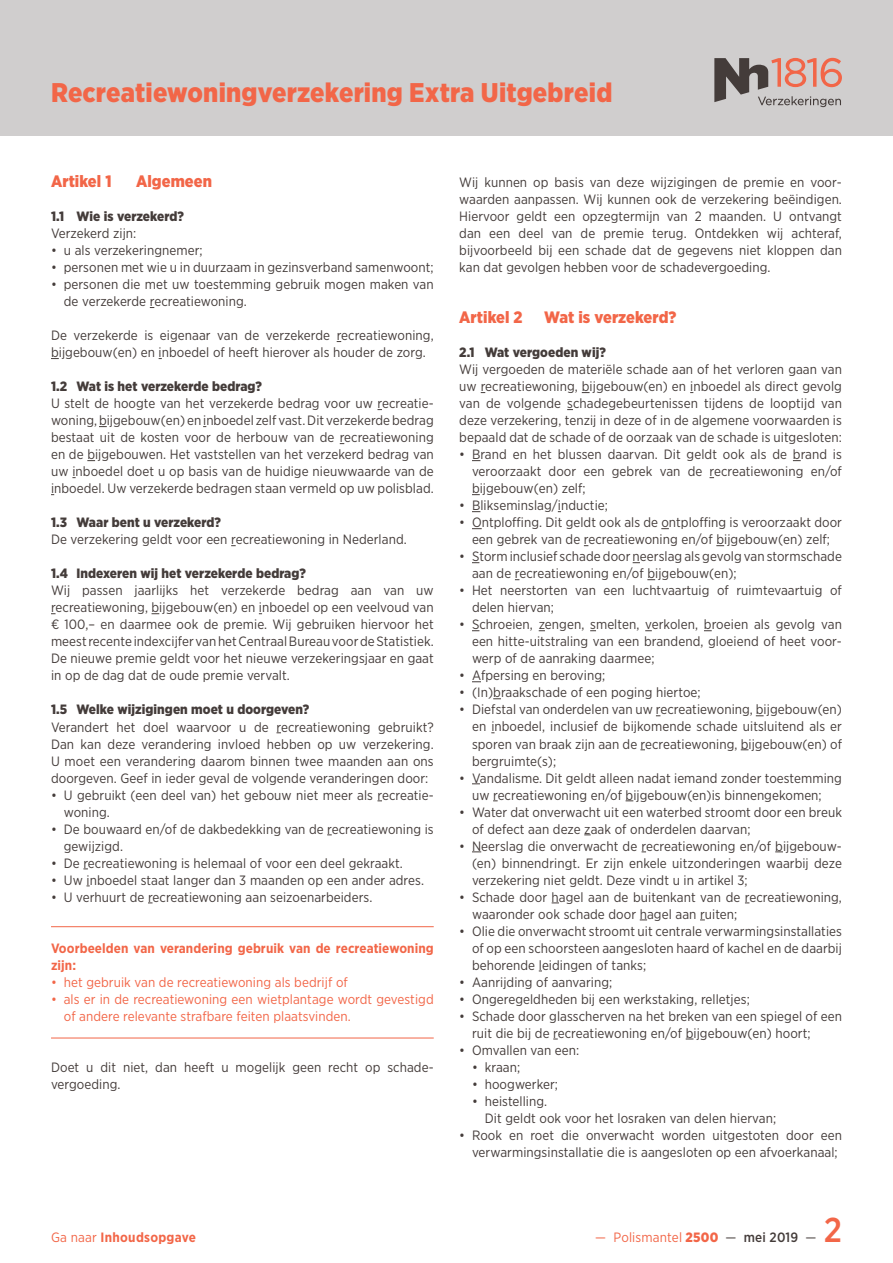
<style>
.page{position:relative;width:893px;height:1263px;background:#fff}
.page>*{position:absolute;margin:0;border:0;box-sizing:border-box;transform-origin:0 0}
.t1{font:500 34.5px "Gotham Narrow";color:#f26648}
.t2{font:900 27px "Gotham Narrow";letter-spacing:.005em;color:#f26648}
.t3{font:900 16.5px "Gotham Narrow";letter-spacing:.005em;color:#f26648}
.t4{font:13.5px/17px "Gotham Narrow";letter-spacing:.005em;color:#443c3a}
.t5{font:13.5px/17px "Gotham Narrow";letter-spacing:.005em;color:#f26648}
.t6{font:900 13.5px "Gotham Narrow";letter-spacing:.005em;color:#443c3a}
.t7{font:700 13.5px/17px "Gotham Narrow";letter-spacing:.005em;color:#f26648}
.s1{font-weight:400}
.s2{font-weight:900}
.s3{color:#443c3a}
.s4{font-weight:500;color:#443c3a}
</style>
<div class="page">
<hr style="left:51px;top:926px;width:383px;height:1px;background:#f26648">
<hr style="left:51px;top:1038px;width:383px;height:1px;background:#f26648">
<div style="left:0;top:0;width:893px;height:136px;background:#d0cece"></div>
<svg style="left:714px;top:58px;width:128px;height:49px"></svg>
<h2 class="t2" style="left:51px;top:74px;width:563px">Recreatiewoningverzekering Extra Uitgebreid</h2>
<p class="t3" style="left:51px;top:170px;width:62px">Artikel 1</p>
<p class="t3" style="left:136px;top:170px;width:77px">Algemeen</p>
<p class="t6" style="left:51px;top:207px;width:135px">1.1 Wie is verzekerd?</p>
<p class="t4" style="left:51px;top:225px;width:87px">Verzekerd zijn:</p>
<p class="t4" style="left:51px;top:242px;width:153px">• u als verzekeringnemer;</p>
<p class="t4" style="left:51px;top:259px;width:384px">• personen met wie u in duurzaam in gezinsverband samenwoont;</p>
<p class="t4" style="left:64px;top:276px;width:371px;text-indent:-13px">• personen die met uw toestemming gebruik mogen maken van de verzekerde recreatiewoning.</p>
<p class="t4" style="left:51px;top:327px;width:384px">De verzekerde is eigenaar van de verzekerde recreatiewoning, bijgebouw(en) en inboedel of heeft hierover als houder de zorg.</p>
<p class="t6" style="left:51px;top:378px;width:213px">1.2 Wat is het verzekerde bedrag?</p>
<p class="t4" style="left:51px;top:395px;width:384px;text-align:justify">U stelt de hoogte van het verzekerde bedrag voor uw recreatie&shy;woning, bijgebouw(en) en inboedel zelf vast. Dit verzekerde bedrag bestaat uit de kosten voor de herbouw van de recreatiewoning en de bijgebouwen. Het vaststellen van het verzekerd bedrag van uw inboedel doet u op basis van de huidige nieuwwaarde van de inboedel. Uw verzekerde bedragen staan vermeld op uw polisblad.</p>
<p class="t6" style="left:51px;top:514px;width:172px">1.3 Waar bent u verzekerd?</p>
<p class="t4" style="left:51px;top:531px;width:357px">De verzekering geldt voor een recreatiewoning in Nederland.</p>
<p class="t6" style="left:51px;top:565px;width:256px">1.4 Indexeren wij het verzekerde bedrag?</p>
<p class="t4" style="left:51px;top:582px;width:384px;text-align:justify">Wij passen jaarlijks het verzekerde bedrag aan van uw recreatiewoning, bijgebouw(en) en inboedel op een veelvoud van € 100,– en daarmee ook de premie. Wij gebruiken hiervoor het meest recente indexcijfer van het Centraal Bureau voor de Statistiek.<br>De nieuwe premie geldt voor het nieuwe verzekeringsjaar en gaat in op de dag dat de oude premie vervalt.</p>
<p class="t6" style="left:51px;top:701px;width:260px">1.5 Welke wijzigingen moet u doorgeven?</p>
<p class="t4" style="left:51px;top:718px;width:384px;text-align:justify">Verandert het doel waarvoor u de recreatiewoning gebruikt?<br>Dan kan deze verandering invloed hebben op uw verzekering.<br>U moet een verandering daarom binnen twee maanden aan ons doorgeven. Geef in ieder geval de volgende veranderingen door:</p>
<p class="t4" style="left:64px;top:786px;width:371px;text-indent:-13px">• U gebruikt (een deel van) het gebouw niet meer als recreatie&shy;woning.</p>
<p class="t4" style="left:64px;top:820px;width:371px;text-indent:-13px">• De bouwaard en/of de dakbedekking van de recreatiewoning is gewijzigd.</p>
<p class="t4" style="left:51px;top:854px;width:353px">• De recreatiewoning is helemaal of voor een deel gekraakt.</p>
<p class="t4" style="left:51px;top:871px;width:374px">• Uw inboedel staat langer dan 3 maanden op een ander adres.</p>
<p class="t4" style="left:51px;top:888px;width:323px">• U verhuurt de recreatiewoning aan seizoenarbeiders.</p>
<p class="t7" style="left:51px;top:939px;width:384px">Voorbeelden van verandering gebruik van de recreatiewoning zijn:</p>
<p class="t5" style="left:51px;top:973px;width:298px">• het gebruik van de recreatiewoning als bedrijf of</p>
<p class="t5" style="left:64px;top:990px;width:371px;text-indent:-13px">• als er in de recreatiewoning een wietplantage wordt gevestigd of andere relevante strafbare feiten plaatsvinden.</p>
<p class="t4" style="left:51px;top:1058px;width:384px">Doet u dit niet, dan heeft u mogelijk geen recht op schade&shy;vergoeding.</p>
<p class="t7" style="left:51px;top:1228px;width:147px"><span class="s1">Ga naar</span> Inhoudsopgave</p>
<p class="t4" style="left:459px;top:174px;width:384px;text-align:justify">Wij kunnen op basis van deze wijzigingen de premie en voor&shy;waarden aanpassen. Wij kunnen ook de verzekering beëindigen.<br>Hiervoor geldt een opzegtermijn van 2 maanden. U ontvangt dan een deel van de premie terug. Ontdekken wij achteraf, bijvoorbeeld bij een schade dat de gegevens niet kloppen dan kan dat gevolgen hebben voor de schadevergoeding.</p>
<p class="t3" style="left:459px;top:306px;width:65px">Artikel 2</p>
<p class="t3" style="left:544px;top:306px;width:134px">Wat is verzekerd?</p>
<p class="t6" style="left:459px;top:344px;width:148px">2.1 Wat vergoeden wij?</p>
<p class="t4" style="left:459px;top:361px;width:384px;text-align:justify">Wij vergoeden de materiële schade aan of het verloren gaan van uw recreatiewoning, bijgebouw(en) en inboedel als direct gevolg van de volgende schadegebeurtenissen tijdens de looptijd van deze verzekering, tenzij in deze of in de algemene voorwaarden is bepaald dat de schade of de oorzaak van de schade is uitgesloten:</p>
<p class="t4" style="left:472px;top:446px;width:371px;text-align:justify;text-indent:-13px">• Brand en het blussen daarvan. Dit geldt ook als de brand is veroorzaakt door een gebrek van de recreatiewoning en/of bijgebouw(en) zelf;</p>
<p class="t4" style="left:459px;top:497px;width:150px">• Blikseminslag/inductie;</p>
<p class="t4" style="left:459px;top:514px;width:384px;text-align:center">• Ontploffing. Dit geldt ook als de ontploffing is veroorzaakt door een gebrek van de recreatiewoning en/of bijgebouw(en) zelf;</p>
<p class="t4" style="left:472px;top:548px;width:371px;text-indent:-13px">• Storm inclusief schade door neerslag als gevolg van stormschade aan de recreatiewoning en/of bijgebouw(en);</p>
<p class="t4" style="left:472px;top:582px;width:371px;text-indent:-13px">• Het neerstorten van een luchtvaartuig of ruimtevaartuig of delen hiervan;</p>
<p class="t4" style="left:472px;top:616px;width:371px;text-align:justify;text-indent:-13px">• Schroeien, zengen, smelten, verkolen, broeien als gevolg van een hitte-uitstraling van een brandend, gloeiend of heet voor&shy;werp of de aanraking daarmee;</p>
<p class="t4" style="left:459px;top:667px;width:148px">• Afpersing en beroving;</p>
<p class="t4" style="left:459px;top:684px;width:243px">• (In)braakschade of een poging hiertoe;</p>
<p class="t4" style="left:472px;top:701px;width:371px;text-align:justify;text-indent:-13px">• Diefstal van onderdelen van uw recreatiewoning, bijgebouw(en) en inboedel, inclusief de bijkomende schade uitsluitend als er sporen van braak zijn aan de recreatiewoning, bijgebouw(en) of bergruimte(s);</p>
<p class="t4" style="left:459px;top:769px;width:384px;text-align:center">• Vandalisme. Dit geldt alleen nadat iemand zonder toestemming uw recreatiewoning en/of bijgebouw(en)is binnengekomen;</p>
<p class="t4" style="left:472px;top:803px;width:371px;text-indent:-13px">• Water dat onverwacht uit een waterbed stroomt door een breuk of defect aan deze zaak of onderdelen daarvan;</p>
<p class="t4" style="left:472px;top:837px;width:371px;text-align:justify;text-indent:-13px">• Neerslag die onverwacht de recreatiewoning en/of bijgebouw-(en) binnendringt. Er zijn enkele uitzonderingen waarbij deze verzekering niet geldt. Deze vindt u in artikel 3;</p>
<p class="t4" style="left:472px;top:888px;width:371px;text-indent:-13px">• Schade door hagel aan de buitenkant van de recreatiewoning, waaronder ook schade door hagel aan ruiten;</p>
<p class="t4" style="left:472px;top:922px;width:371px;text-align:justify;text-indent:-13px">• Olie die onverwacht stroomt uit centrale verwarmingsinstallaties of op een schoorsteen aangesloten haard of kachel en de daarbij behorende leidingen of tanks;</p>
<p class="t4" style="left:459px;top:973px;width:154px">• Aanrijding of aanvaring;</p>
<p class="t4" style="left:459px;top:990px;width:292px">• Ongeregeldheden bij een werkstaking, relletjes;</p>
<p class="t4" style="left:472px;top:1007px;width:371px;text-indent:-13px">• Schade door glasscherven na het breken van een spiegel of een ruit die bij de recreatiewoning en/of bijgebouw(en) hoort;</p>
<p class="t4" style="left:459px;top:1041px;width:122px">• Omvallen van een:</p>
<p class="t4" style="left:472px;top:1058px;width:50px">• kraan;</p>
<p class="t4" style="left:472px;top:1075px;width:88px">• hoogwerker;</p>
<p class="t4" style="left:485px;top:1092px;width:293px;text-indent:-13px">• heistelling.<br>Dit geldt ook voor het losraken van delen hiervan;</p>
<p class="t4" style="left:472px;top:1126px;width:371px;text-indent:-13px">• Rook en roet die onverwacht worden uitgestoten door een verwarmingsinstallatie die is aangesloten op een afvoerkanaal;</p>
<p class="t5" style="left:595px;top:1228px;width:223px">— Polismantel <span class="s2">2500</span> <span class="s3">—</span> <span class="s4">mei 2019</span> <span class="s3">—</span></p>
<h1 class="t1" style="left:824px;top:1208px;width:20px">2</h1>
</div>
